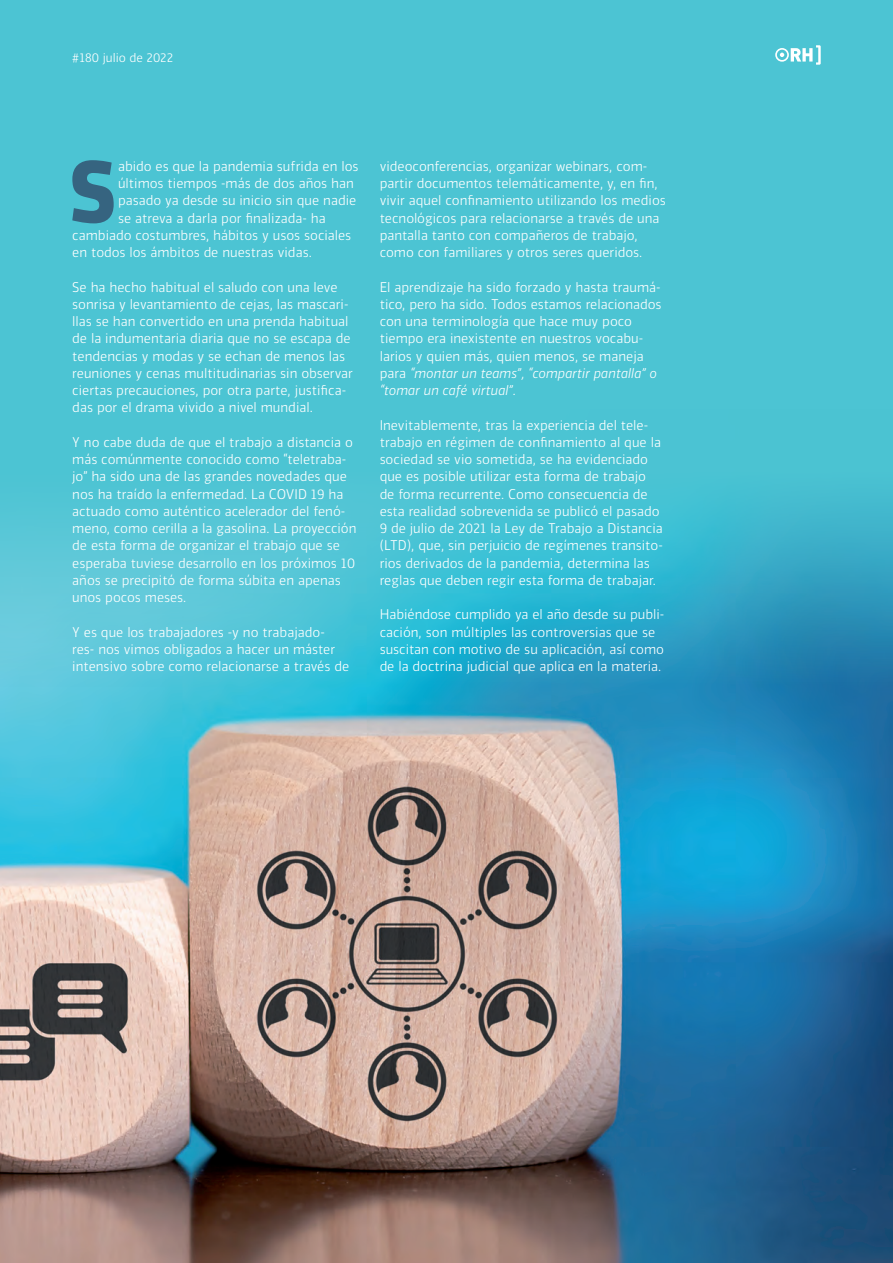
<style>
.page{position:relative;width:893px;height:1263px;background:#4cc4d3}
.page>*{position:absolute;margin:0;border:0;box-sizing:border-box;transform-origin:0 0}
.stl_base_capitular{font:700 82.8px "Vinkel";color:#366480}
.stl_base{font:300 13.2px/17.2px "Vinkel";color:#fff}
.stl_base_capitular-2{font:300 13.2px "Vinkel";color:#fff}
.t1{font:300 12px "Vinkel";color:#fff}
.s1{font-style:italic}
</style>
<div class="page">
<img style="left:0;top:500px;width:893px;height:763px">
<svg style="left:775px;top:45px;width:46px;height:20px"></svg>
<p class="t1" style="left:72px;top:49px;width:102px">#180 julio de 2022</p>
<p class="stl_base_capitular" style="left:69px;top:136px;width:49px">S</p>
<p class="stl_base_capitular-2" style="left:118px;top:157px;width:242px">abido es que la pandemia sufrida en los</p>
<p class="stl_base_capitular-2" style="left:118px;top:174px;width:237px">últimos tiempos -más de dos años han</p>
<p class="stl_base_capitular-2" style="left:118px;top:192px;width:240px">pasado ya desde su inicio sin que nadie</p>
<p class="stl_base_capitular-2" style="left:118px;top:209px;width:209px">se atreva a darla por finalizada- ha</p>
<p class="stl_base_capitular-2" style="left:72px;top:226px;width:280px">cambiado costumbres, hábitos y usos sociales</p>
<p class="stl_base_capitular-2" style="left:72px;top:243px;width:241px">en todos los ámbitos de nuestras vidas.</p>
<p class="stl_base" style="left:72px;top:278px;width:282px">Se ha hecho habitual el saludo con una leve sonrisa y levantamiento de cejas, las mascari&shy;llas se han convertido en una prenda habitual de la indumentaria diaria que no se escapa de tendencias y modas y se echan de menos las reuniones y cenas multitudinarias sin observar ciertas precauciones, por otra parte, justifica&shy;das por el drama vivido a nivel mundial.</p>
<p class="stl_base" style="left:72px;top:434px;width:286px">Y no cabe duda de que el trabajo a distancia o más comúnmente conocido como “teletraba&shy;jo” ha sido una de las grandes novedades que nos ha traído la enfermedad. La COVID 19 ha actuado como auténtico acelerador del fenó&shy;meno, como cerilla a la gasolina. La proyección de esta forma de organizar el trabajo que se esperaba tuviese desarrollo en los próximos 10 años se precipitó de forma súbita en apenas unos pocos meses.</p>
<p class="stl_base" style="left:72px;top:623px;width:279px">Y es que los trabajadores -y no trabajado&shy;res- nos vimos obligados a hacer un máster intensivo sobre como relacionarse a través de</p>
<p class="stl_base" style="left:380px;top:158px;width:288px">videoconferencias, organizar webinars, com&shy;partir documentos telemáticamente, y, en fin, vivir aquel confinamiento utilizando los medios tecnológicos para relacionarse a través de una pantalla tanto con compañeros de trabajo, como con familiares y otros seres queridos.</p>
<p class="stl_base" style="left:380px;top:278px;width:283px">El aprendizaje ha sido forzado y hasta traumá&shy;tico, pero ha sido. Todos estamos relacionados con una terminología que hace muy poco tiempo era inexistente en nuestros vocabu&shy;larios y quien más, quien menos, se maneja para <span class="s1">“montar un teams”, “compartir pantalla” o “tomar un café virtual”.</span></p>
<p class="stl_base" style="left:380px;top:416px;width:285px">Inevitablemente, tras la experiencia del tele&shy;trabajo en régimen de confinamiento al que la sociedad se vio sometida, se ha evidenciado que es posible utilizar esta forma de trabajo de forma recurrente. Como consecuencia de esta realidad sobrevenida se publicó el pasado 9 de julio de 2021 la Ley de Trabajo a Distancia (LTD), que, sin perjuicio de regímenes transito&shy;rios derivados de la pandemia, determina las reglas que deben regir esta forma de trabajar.</p>
<p class="stl_base" style="left:380px;top:606px;width:286px">Habiéndose cumplido ya el año desde su publi&shy;cación, son múltiples las controversias que se suscitan con motivo de su aplicación, así como de la doctrina judicial que aplica en la materia.</p>
</div>
